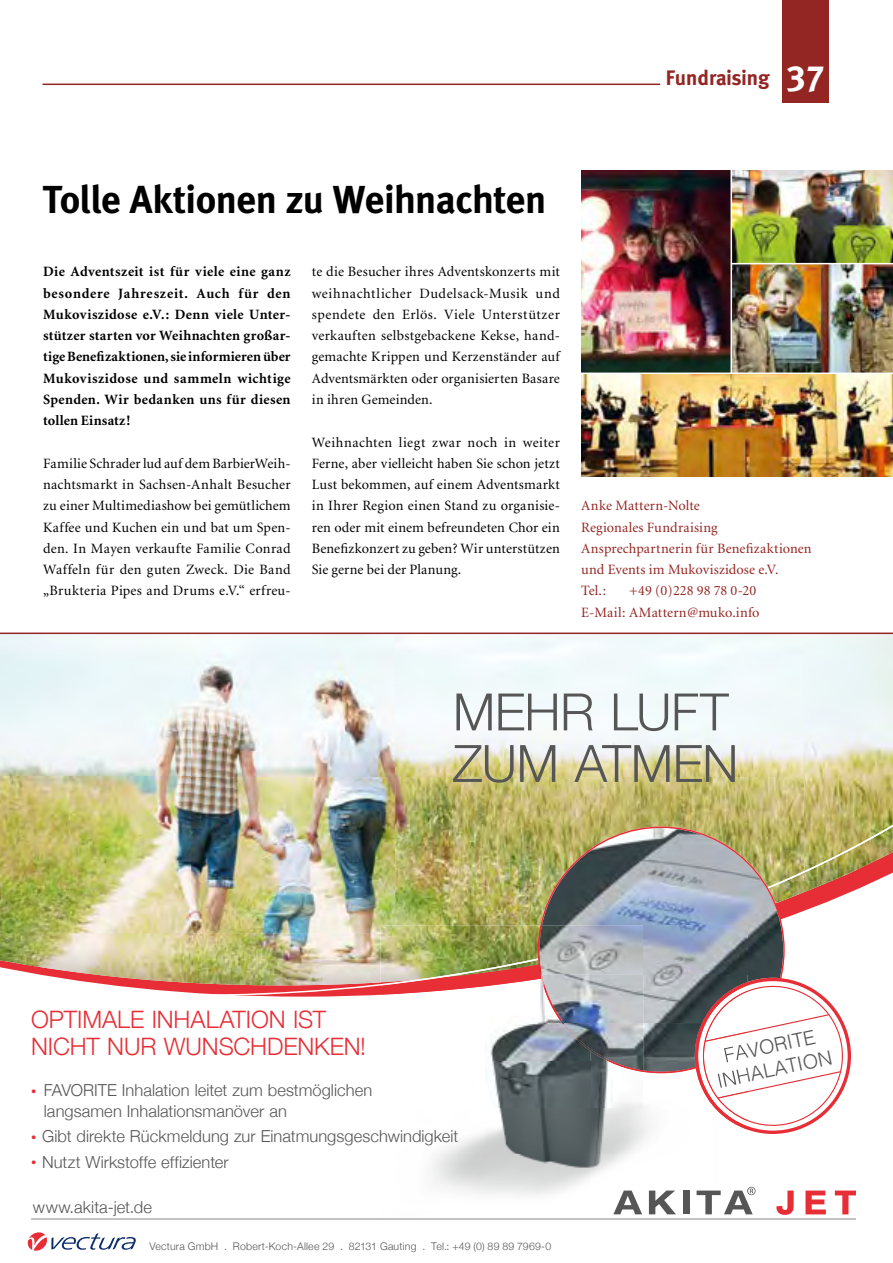
<style>
.page{position:relative;width:893px;height:1263px;background:#fff}
.page>*{position:absolute;margin:0;border:0;box-sizing:border-box;transform-origin:0 0}
.t1{font:300 51.6px/51.6px "Helvetica Neue";letter-spacing:-.01em;color:#565656}
.t2{font:700 39px "Meta Plus";letter-spacing:-.015em;color:#000}
.t3{font:300 24px/27px "Helvetica Neue";letter-spacing:-.005em;color:#e72e36}
.t4{font:700 21px "Meta";color:#932623}
.t5{font:300 19.8px/23.7px "Helvetica";color:#565656;text-align:center}
.t6{font:300 16.5px/21px "Helvetica Neue";letter-spacing:.005em;color:#565656}
.t7{font:14.25px/21.3px "Minion";letter-spacing:.015em;color:#000;text-align:justify}
.t8{font:700 14.25px/21.3px "Minion";letter-spacing:.025em;color:#000;text-align:justify}
.t9{font:14.25px/21.3px "Minion";letter-spacing:.01em;color:#932623}
.t10{font:300 10.5px "Helvetica Neue";letter-spacing:.02em;color:#565656}
.s1{font-size:36px;color:#fff}
.s2{font-weight:700;font-stretch:condensed;font-size:10.5px;color:#e72e36}
</style>
<div class="page">
<img style="left:0;top:634px;width:893px;height:362px">
<img style="left:538px;top:826px;width:247px;height:152px">
<svg style="left:748px;top:978px;width:103px;height:156px"></svg>
<img style="left:381px;top:926px;width:106px;height:32px">
<img style="left:487px;top:926px;width:51px;height:32px">
<img style="left:485px;top:995px;width:53px;height:1px">
<img style="left:485px;top:1022px;width:105px;height:197px">
<img style="left:590px;top:1072px;width:53px;height:36px">
<img style="left:654px;top:1073px;width:14px;height:1px">
<img style="left:590px;top:1108px;width:158px;height:111px">
<img style="left:381px;top:985px;width:157px;height:10px">
<img style="left:381px;top:958px;width:157px;height:27px">
<img style="left:565px;top:926px;width:183px;height:48px">
<img style="left:565px;top:974px;width:183px;height:49px">
<img style="left:563px;top:1023px;width:132px;height:49px">
<img style="left:538px;top:926px;width:27px;height:98px">
<img style="left:643px;top:1067px;width:52px;height:6px">
<img style="left:698px;top:1080px;width:50px;height:50px">
<img style="left:702px;top:1080px;width:46px;height:46px">
<img style="left:695px;top:982px;width:53px;height:98px">
<img style="left:703px;top:990px;width:45px;height:131px">
<img style="left:724px;top:1043px;width:24px;height:20px">
<img style="left:717px;top:1067px;width:31px;height:21px">
<img style="left:705px;top:1031px;width:43px;height:11px">
<img style="left:717px;top:1091px;width:31px;height:8px">
<svg style="left:613px;top:1190px;width:29px;height:24px"></svg>
<svg style="left:649px;top:1190px;width:27px;height:24px"></svg>
<div style="left:683px;top:1190px;width:6px;height:24px;background:#565656"></div>
<svg style="left:776px;top:1190px;width:80px;height:25px"></svg>
<svg style="left:697px;top:1187px;width:58px;height:27px"></svg>
<hr style="left:31px;top:1219px;width:825px;height:1px;background:#878786">
<svg style="left:27px;top:1232px;width:109px;height:19px"></svg>
<hr style="left:0;top:632px;width:893px;height:2px;background:#932623">
<img style="left:581px;top:170px;width:312px;height:306px">
<hr style="left:730px;top:169px;width:2px;height:205px;background:#fff">
<hr style="left:731px;top:263px;width:162px;height:1px;background:#fff">
<hr style="left:580px;top:373px;width:313px;height:1px;background:#fff">
<div style="left:782px;top:0;width:47px;height:102px;background:#932623"></div>
<hr style="left:43px;top:84px;width:617px;height:1px;background:#932623">
<h3 class="t4" style="left:666px;top:66px;width:160px">Fundraising <span class="s1">37</span></h3>
<h2 class="t2" style="left:42px;top:177px;width:505px">Tolle Aktionen zu Weihnachten</h2>
<p class="t8" style="left:43px;top:262px;width:249px">Die Adventszeit ist für viele eine ganz besondere Jahreszeit. Auch für den Mukoviszidose e.V.: Denn viele Unter&shy;stützer starten vor Weihnachten großar&shy;tige Benefizaktionen, sie informieren über Mukoviszidose und sammeln wichtige Spenden. Wir bedanken uns für diesen tollen Einsatz!</p>
<p class="t7" style="left:43px;top:453px;width:249px">Familie Schrader lud auf dem BarbierWeih&shy;nachtsmarkt in Sachsen-Anhalt Besucher zu einer Multimediashow bei gemütlichem Kaffee und Kuchen ein und bat um Spen&shy;den. In Mayen verkaufte Familie Conrad Waffeln für den guten Zweck. Die Band „Brukteria Pipes and Drums e.V.“ erfreu-</p>
<p class="t7" style="left:312px;top:262px;width:250px">te die Besucher ihres Adventskonzerts mit weihnachtlicher Dudelsack-Musik und spendete den Erlös. Viele Unterstützer verkauften selbstgebackene Kekse, hand&shy;gemachte Krippen und Kerzenständer auf Adventsmärkten oder organisierten Basare in ihren Gemeinden.</p>
<p class="t7" style="left:312px;top:432px;width:250px">Weihnachten liegt zwar noch in weiter Ferne, aber vielleicht haben Sie schon jetzt Lust bekommen, auf einem Adventsmarkt in Ihrer Region einen Stand zu organisie&shy;ren oder mit einem befreundeten Chor ein Benefizkonzert zu geben? Wir unterstützen Sie gerne bei der Planung.</p>
<p class="t9" style="left:581px;top:496px;width:232px">Anke Mattern-Nolte<br>Regionales Fundraising<br>Ansprechpartnerin für Benefizaktionen und Events im Mukoviszidose e.V.<br>Tel.:</p>
<p class="t9" style="left:581px;top:581px;width:180px;text-align:right">+49 (0)228 98 78 0-20<br>E-Mail: AMattern@muko.info</p>
<h1 class="t1" style="left:453px;top:682px;width:287px">MEHR LUFT<br>ZUM ATMEN</h1>
<h3 class="t3" style="left:31px;top:1004px;width:336px">OPTIMALE INHALATION IST<br>NICHT NUR WUNSCHDENKEN!</h3>
<p class="t6" style="left:44px;top:1078px;width:330px;text-indent:-13px"><span class="s2">•</span> FAVORITE Inhalation leitet zum bestmöglichen langsamen Inhalationsmanöver an</p>
<p class="t6" style="left:31px;top:1125px;width:429px"><span class="s2">•</span> Gibt direkte Rückmeldung zur Einatmungsgeschwindigkeit</p>
<p class="t6" style="left:31px;top:1150px;width:199px"><span class="s2">•</span> Nutzt Wirkstoffe effizienter</p>
<p class="t6" style="left:33px;top:1195px;width:121px">www.akita-jet.de</p>
<p class="t10" style="left:149px;top:1238px;width:403px">Vectura GmbH . Robert-Koch-Allee 29 . 82131 Gauting . Tel.: +49 (0) 89 89 7969-0</p>
<h3 class="t5" style="left:709px;top:1045px;width:119px;rotate:-12deg">FAVORITE<br>INHALATION</h3>
</div>
